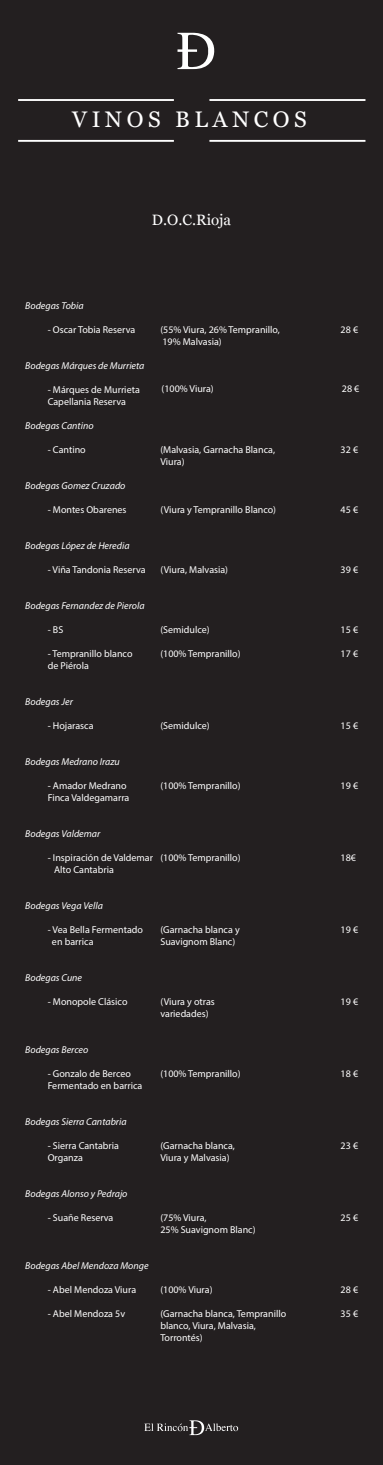
<style>
.page{position:relative;width:383px;height:1465px;background:#fff}
.page>*{position:absolute;margin:0;border:0;box-sizing:border-box;transform-origin:0 0}
.t1{font:22.5px "Georgia";letter-spacing:.2em;color:#fff}
.t2{font:15px "Georgia";color:#fff}
.t3{font:10px/12px "Myriad Pro";color:#fff}
.t4{font:italic 10px "Myriad Pro";color:#fff}
</style>
<div class="page">
<div style="left:0;top:0;width:382px;height:1465px;background:#231f20"></div>
<svg style="left:177px;top:33px;width:37px;height:36px"></svg>
<hr style="left:209px;top:99px;width:156px;height:2px;background:#fff">
<hr style="left:18px;top:99px;width:156px;height:2px;background:#fff">
<hr style="left:209px;top:140px;width:156px;height:2px;background:#fff">
<hr style="left:18px;top:140px;width:156px;height:2px;background:#fff">
<svg style="left:144px;top:1420px;width:94px;height:15px"></svg>
<h1 class="t1" style="left:72px;top:103px;width:236px">VINOS BLANCOS</h1>
<h2 class="t2" style="left:152px;top:209px;width:81px">D.O.C.Rioja</h2>
<p class="t4" style="left:25px;top:300px;width:60px">Bodegas Tobia</p>
<p class="t3" style="left:48px;top:324px;width:89px">- Oscar Tobia Reserva</p>
<p class="t3" style="left:160px;top:324px;width:121px">(55% Viura, 26% Tempranillo,</p>
<p class="t3" style="left:340px;top:324px;width:19px">28 €</p>
<p class="t3" style="left:162px;top:336px;width:61px">19% Malvasia)</p>
<p class="t4" style="left:25px;top:360px;width:121px">Bodegas Márques de Murrieta</p>
<p class="t3" style="left:48px;top:384px;width:93px">- Márques de Murrieta<br>Capellania Reserva</p>
<p class="t4" style="left:25px;top:420px;width:70px">Bodegas Cantino</p>
<p class="t3" style="left:48px;top:444px;width:39px">- Cantino</p>
<p class="t3" style="left:160px;top:444px;width:116px">(Malvasia, Garnacha Blanca,</p>
<p class="t3" style="left:340px;top:444px;width:19px">32 €</p>
<p class="t3" style="left:160px;top:456px;width:26px">Viura)</p>
<p class="t4" style="left:25px;top:480px;width:102px">Bodegas Gomez Cruzado</p>
<p class="t3" style="left:48px;top:504px;width:80px">- Montes Obarenes</p>
<p class="t3" style="left:160px;top:504px;width:117px">(Viura y Tempranillo Blanco)</p>
<p class="t3" style="left:340px;top:504px;width:19px">45 €</p>
<p class="t4" style="left:25px;top:540px;width:106px">Bodegas López de Heredia</p>
<p class="t3" style="left:48px;top:564px;width:99px">- Viña Tandonia Reserva</p>
<p class="t3" style="left:160px;top:564px;width:69px">(Viura, Malvasia)</p>
<p class="t3" style="left:340px;top:564px;width:19px">39 €</p>
<p class="t4" style="left:25px;top:600px;width:121px">Bodegas Fernandez de Pierola</p>
<p class="t3" style="left:48px;top:624px;width:17px">- BS</p>
<p class="t3" style="left:160px;top:624px;width:51px">(Semidulce)</p>
<p class="t3" style="left:340px;top:624px;width:19px">15 €</p>
<p class="t3" style="left:48px;top:648px;width:86px">- Tempranillo blanco</p>
<p class="t3" style="left:160px;top:648px;width:82px">(100% Tempranillo)</p>
<p class="t3" style="left:340px;top:648px;width:19px">17 €</p>
<p class="t3" style="left:48px;top:660px;width:43px">de Piérola</p>
<p class="t4" style="left:25px;top:696px;width:49px">Bodegas Jer</p>
<p class="t3" style="left:48px;top:720px;width:47px">- Hojarasca</p>
<p class="t3" style="left:160px;top:720px;width:51px">(Semidulce)</p>
<p class="t3" style="left:340px;top:720px;width:19px">15 €</p>
<p class="t4" style="left:25px;top:756px;width:96px">Bodegas Medrano Irazu</p>
<p class="t3" style="left:48px;top:780px;width:80px">- Amador Medrano</p>
<p class="t3" style="left:160px;top:780px;width:82px">(100% Tempranillo)</p>
<p class="t3" style="left:340px;top:780px;width:19px">19 €</p>
<p class="t3" style="left:48px;top:792px;width:83px">Finca Valdegamarra</p>
<p class="t4" style="left:25px;top:828px;width:77px">Bodegas Valdemar</p>
<p class="t3" style="left:48px;top:852px;width:194px">- Inspiración de Valdemar (100% Tempranillo)</p>
<p class="t3" style="left:340px;top:852px;width:17px">18€</p>
<p class="t3" style="left:54px;top:864px;width:61px">Alto Cantabria</p>
<p class="t4" style="left:25px;top:900px;width:79px">Bodegas Vega Vella</p>
<p class="t3" style="left:48px;top:924px;width:97px">- Vea Bella Fermentado</p>
<p class="t3" style="left:160px;top:924px;width:81px">(Garnacha blanca y</p>
<p class="t3" style="left:340px;top:924px;width:19px">19 €</p>
<p class="t3" style="left:52px;top:936px;width:43px">en barrica</p>
<p class="t3" style="left:160px;top:936px;width:76px">Suavignom Blanc)</p>
<p class="t4" style="left:25px;top:972px;width:58px">Bodegas Cune</p>
<p class="t3" style="left:48px;top:996px;width:81px">- Monopole Clásico</p>
<p class="t3" style="left:160px;top:996px;width:56px">(Viura y otras</p>
<p class="t3" style="left:340px;top:996px;width:19px">19 €</p>
<p class="t3" style="left:160px;top:1008px;width:50px">variedades)</p>
<p class="t4" style="left:25px;top:1044px;width:65px">Bodegas Berceo</p>
<p class="t3" style="left:48px;top:1068px;width:85px">- Gonzalo de Berceo</p>
<p class="t3" style="left:160px;top:1068px;width:82px">(100% Tempranillo)</p>
<p class="t3" style="left:340px;top:1068px;width:19px">18 €</p>
<p class="t3" style="left:48px;top:1080px;width:96px">Fermentado en barrica</p>
<p class="t4" style="left:25px;top:1116px;width:103px">Bodegas Sierra Cantabria</p>
<p class="t3" style="left:48px;top:1140px;width:73px">- Sierra Cantabria</p>
<p class="t3" style="left:160px;top:1140px;width:76px">(Garnacha blanca,</p>
<p class="t3" style="left:340px;top:1140px;width:19px">23 €</p>
<p class="t3" style="left:48px;top:1152px;width:37px">Organza</p>
<p class="t3" style="left:160px;top:1152px;width:71px">Viura y Malvasia)</p>
<p class="t4" style="left:25px;top:1188px;width:104px">Bodegas Alonso y Pedrajo</p>
<p class="t3" style="left:48px;top:1212px;width:67px">- Suañe Reserva</p>
<p class="t3" style="left:160px;top:1212px;width:48px">(75% Viura,</p>
<p class="t3" style="left:340px;top:1212px;width:19px">25 €</p>
<p class="t3" style="left:160px;top:1224px;width:97px">25% Suavignom Blanc)</p>
<p class="t4" style="left:25px;top:1260px;width:125px">Bodegas Abel Mendoza Monge</p>
<p class="t3" style="left:48px;top:1284px;width:90px">- Abel Mendoza Viura</p>
<p class="t3" style="left:160px;top:1284px;width:54px">(100% Viura)</p>
<p class="t3" style="left:340px;top:1284px;width:19px">28 €</p>
<p class="t3" style="left:48px;top:1308px;width:79px">- Abel Mendoza 5v</p>
<p class="t3" style="left:160px;top:1308px;width:127px">(Garnacha blanca, Tempranillo</p>
<p class="t3" style="left:340px;top:1308px;width:19px">35 €</p>
<p class="t3" style="left:160px;top:1320px;width:97px">blanco, Viura, Malvasia,<br>Torrontés)</p>
<p class="t3" style="left:161px;top:382px;width:54px">(100% Viura)</p>
<p class="t3" style="left:341px;top:382px;width:19px">28 €</p>
</div>
